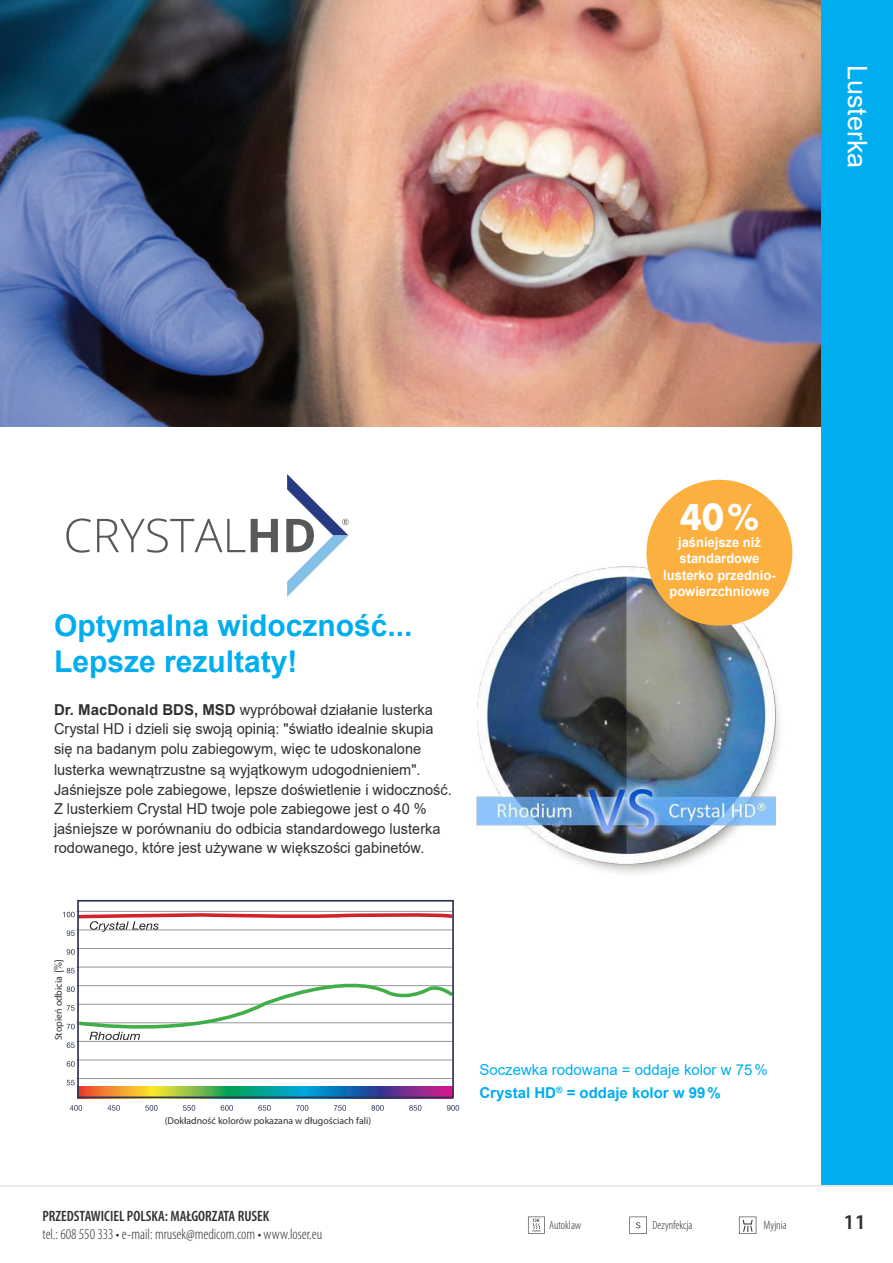
<style>
.page{position:relative;width:893px;height:1263px;background:#fff}
.page>*{position:absolute;margin:0;border:0;box-sizing:border-box;transform-origin:0 0}
.t1{font:700 34.5px "Futura Std";color:#fff;scale:.92 1}
.t2{font:700 30px/36px "Arial";color:#00aeef}
.t3{font:27px "Arial";color:#fff}
.t4{font:600 21px "Myriad Pro";color:#312f30}
.t5{font:15px/19.5px "Arial";color:#312f30;text-align:justify}
.t6{font:15px/22.5px "Arial";color:#00aeef}
.t7{font:300 condensed 15px "Myriad Pro";color:#312f30}
.t8{font:600 condensed 15px "Myriad Pro";color:#312f30}
.t9{font:700 13.5px/16.5px "Arial";color:#fff;text-align:center;scale:.96 1}
.t10{font:300 condensed 12px "Myriad Pro";color:#312f30}
.t11{font:9.9px "Myriad Pro";color:#312f30}
.s1{font-weight:700}
.s2{font-family:"Futura Std"}
</style>
<div class="page">
<div style="left:821px;top:0;width:72px;height:1185px;background:#00aeef"></div>
<svg style="left:629px;top:1216px;width:18px;height:18px"></svg>
<svg style="left:528px;top:1216px;width:17px;height:17px"></svg>
<svg style="left:739px;top:1216px;width:17px;height:18px"></svg>
<hr style="left:0;top:1185px;width:893px;height:1px;background:#e6e7e9">
<svg style="left:66px;top:518px;width:25px;height:35px"></svg>
<svg style="left:97px;top:518px;width:148px;height:35px"></svg>
<svg style="left:251px;top:519px;width:27px;height:33px"></svg>
<svg style="left:286px;top:474px;width:62px;height:123px"></svg>
<img style="left:0;top:0;width:821px;height:426px">
<img style="left:476px;top:567px;width:315px;height:306px">
<svg style="left:67px;top:1080px;width:8px;height:5px"></svg>
<svg style="left:70px;top:1105px;width:12px;height:6px"></svg>
<svg style="left:107px;top:1105px;width:13px;height:6px"></svg>
<svg style="left:145px;top:1105px;width:13px;height:6px"></svg>
<svg style="left:183px;top:1105px;width:12px;height:6px"></svg>
<svg style="left:221px;top:1105px;width:12px;height:6px"></svg>
<svg style="left:258px;top:1105px;width:13px;height:6px"></svg>
<svg style="left:296px;top:1105px;width:12px;height:6px"></svg>
<svg style="left:334px;top:1105px;width:12px;height:6px"></svg>
<svg style="left:371px;top:1105px;width:13px;height:6px"></svg>
<svg style="left:409px;top:1105px;width:12px;height:6px"></svg>
<svg style="left:447px;top:1105px;width:12px;height:6px"></svg>
<hr style="left:77px;top:1078px;width:375px;height:1px;background:#939598">
<hr style="left:77px;top:911px;width:375px;height:1px;background:#939598">
<svg style="left:63px;top:912px;width:388px;height:24px"></svg>
<img style="left:78px;top:1087px;width:374px;height:12px">
<svg style="left:66px;top:948px;width:385px;height:119px"></svg>
<div style="left:77px;top:900px;width:377px;height:198px;border:2px solid #2f3456"></div>
<div style="left:646px;top:480px;width:146px;height:146px;background:#fbb03f;border-radius:50%"></div>
<h3 class="t3" style="left:876px;top:65px;width:105px;rotate:90deg">Lusterka</h3>
<h2 class="t2" style="left:54px;top:608px;width:360px">Optymalna widoczność...<br>Lepsze rezultaty!</h2>
<p class="t5" style="left:54px;top:700px;width:381px"><span class="s1">Dr. MacDonald BDS, MSD</span> wypróbował działanie lusterka Crystal HD i dzieli się swoją opinią: "światło idealnie skupia się na badanym polu zabiegowym, więc te udoskonalone</p>
<p class="t5" style="left:54px;top:760px;width:399px;text-align:left">lusterka wewnątrzustne są wyjątkowym udogodnieniem".<br>Jaśniejsze pole zabiegowe, lepsze doświetlenie i widoczność.<br>Z lusterkiem Crystal HD twoje pole zabiegowe jest o 40 % jaśniejsze w porównaniu do odbicia standardowego lusterka rodowanego, które jest używane w większości gabinetów.</p>
<h1 class="t1" style="left:680px;top:494px;width:87px">40%</h1>
<p class="t9" style="left:663px;top:534px;width:119px">jaśniejsze niż standardowe lusterko przednio&shy;powierzchniowe</p>
<p class="t11" style="left:52px;top:1040px;width:82px;rotate:-90deg">Stopień odbicia <span class="s2">(%)</span></p>
<p class="t11" style="left:165px;top:1115px;width:208px">(Dokładność kolorów pokazana w długościach fali)</p>
<p class="t8" style="left:43px;top:1207px;width:228px">PRZEDSTAWICIEL POLSKA: MAŁGORZATA RUSEK</p>
<p class="t7" style="left:43px;top:1226px;width:281px">tel.: 608 550 333 • e-mail: mrusek@medicom.com • www.loser.eu</p>
<p class="t6" style="left:479px;top:1058px;width:290px">Soczewka rodowana = oddaje kolor w 75%<br><span class="s1">Crystal HD</span><sup>®</sup> <span class="s1">= oddaje kolor w 99%</span></p>
<p class="t10" style="left:549px;top:1218px;width:34px">Autoklaw</p>
<p class="t10" style="left:652px;top:1219px;width:42px">Dezynfekcja</p>
<p class="t10" style="left:764px;top:1219px;width:25px">Myjnia</p>
<h3 class="t4" style="left:843px;top:1209px;width:24px">11</h3>
</div>
